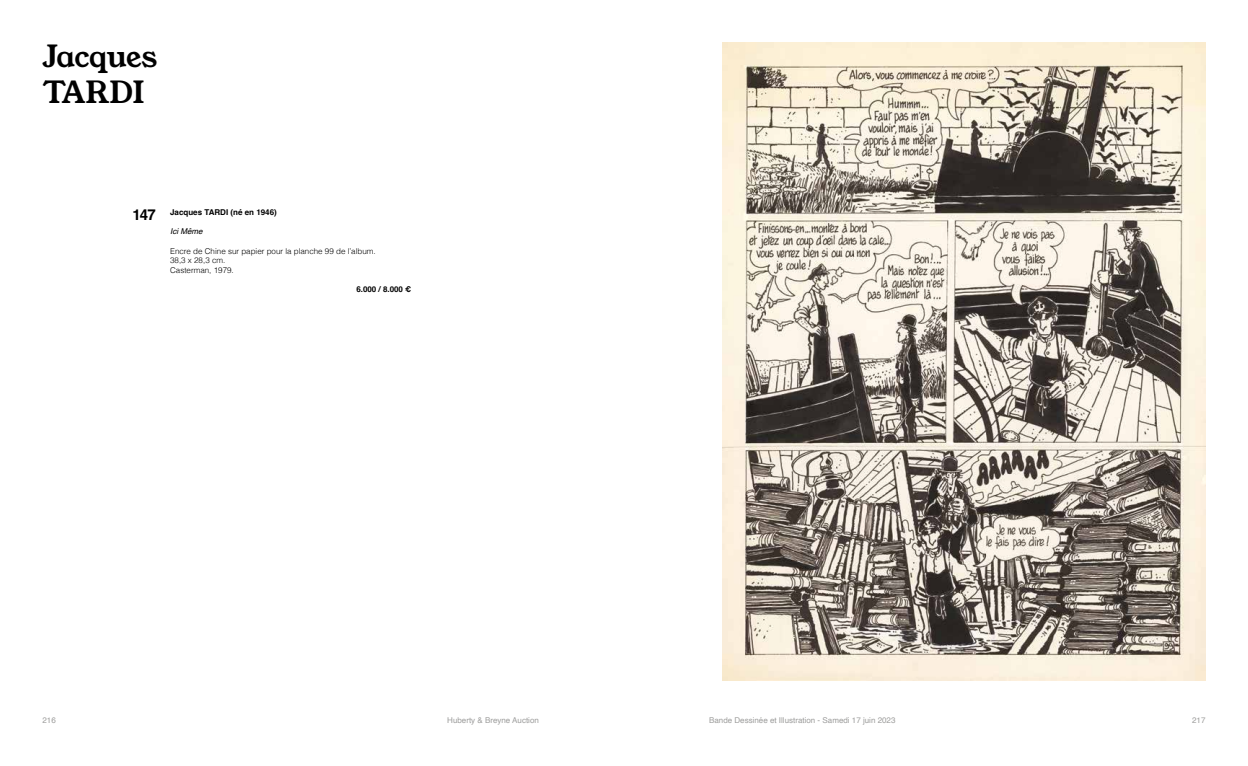
<style>
.page{position:relative;width:1248px;height:766px;background:#fff}
.page>*{position:absolute;margin:0;border:0;box-sizing:border-box;transform-origin:0 0}
.t1{font:30px/36px "Young Serif";letter-spacing:-.02em;color:#000}
.t2{font:700 15px "Helvetica";color:#000}
.t3{font:300 8px/9.6px "Helvetica";color:#000}
.t4{font:8px "Helvetica";color:#9d9d9c}
.t5{font:700 8px "Helvetica";color:#000}
.t6{font:italic 8px "Helvetica";color:#000}
</style>
<div class="page">
<img style="left:722px;top:43px;width:483px;height:637px">
<h1 class="t1" style="left:43px;top:38px;width:116px">Jacques<br>TARDI</h1>
<h2 class="t2" style="left:132px;top:206px;width:25px">147</h2>
<p class="t5" style="left:170px;top:207px;width:108px">Jacques TARDI (né en 1946)</p>
<p class="t6" style="left:170px;top:225px;width:34px">Ici Même</p>
<p class="t3" style="left:170px;top:245px;width:207px">Encre de Chine sur papier pour la planche 99 de l’album.<br>38,3 x 28,3 cm.<br>Casterman, 1979.</p>
<p class="t5" style="left:356px;top:284px;width:56px">6.000 / 8.000 €</p>
<p class="t4" style="left:43px;top:714px;width:15px">216</p>
<p class="t4" style="left:447px;top:714px;width:93px">Huberty &amp; Breyne Auction</p>
<p class="t4" style="left:709px;top:714px;width:188px">Bande Dessinée et Illustration - Samedi 17 juin 2023</p>
<p class="t4" style="left:1191px;top:714px;width:15px">217</p>
</div>
